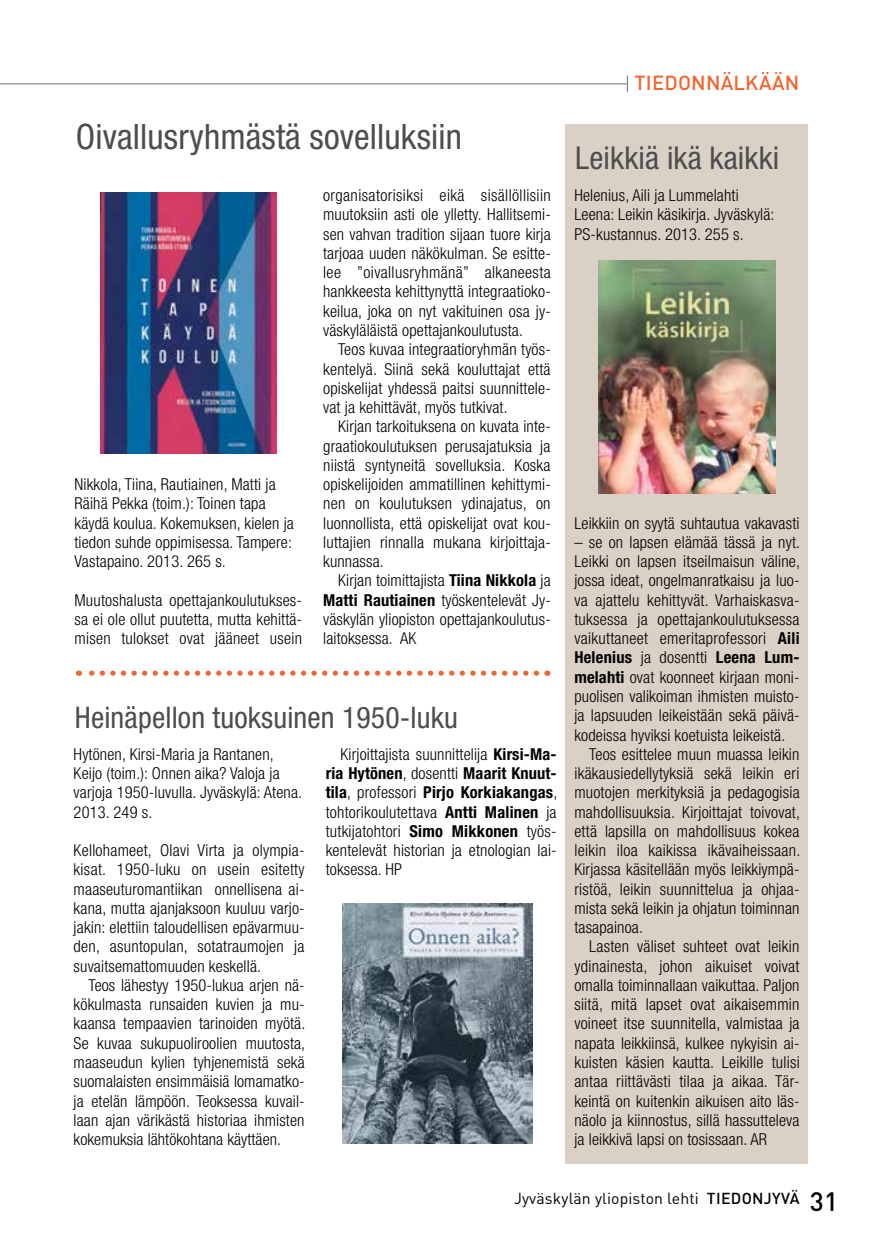
<style>
.page{position:relative;width:874px;height:1241px;background:#fff}
.page>*{position:absolute;margin:0;border:0;box-sizing:border-box;transform-origin:0 0}
.t1{font:condensed 35px "Helvetica Neue LT Std";letter-spacing:.005em;color:#4d4d4f}
.t2{font:condensed 31.5px "Helvetica Neue LT Std";letter-spacing:.005em;color:#4d4d4f}
.t3{font:condensed 29.75px "Helvetica Neue LT Std";letter-spacing:.005em;color:#4d4d4f}
.t4{font:500 26.25px "DINOT";color:#000}
.t5{font:500 20.12px "DINOT";letter-spacing:.01em;color:#f26531}
.t6{font:300 condensed 16.45px/19.2px "Helvetica Neue LT Std";letter-spacing:.01em;color:#000;text-align:justify}
.t7{font:700 condensed 16.45px "Helvetica Neue LT Std";letter-spacing:.015em;color:#000}
.t8{font:15.75px "DINOT";letter-spacing:.01em;color:#000}
.s1{font-weight:700}
.s2{font-weight:300}
.s3{font-weight:500}
</style>
<div class="page">
<hr style="left:0;top:83px;width:627px;height:1px;background:#6d6e71">
<svg style="left:626px;top:76px;width:1px;height:16px"></svg>
<div style="left:565px;top:124px;width:242px;height:1039px;background:#dad0c5"></div>
<svg style="left:78px;top:670px;width:458px;height:5px"></svg>
<img style="left:100px;top:193px;width:176px;height:260px">
<img style="left:342px;top:903px;width:190px;height:240px">
<img style="left:598px;top:260px;width:176px;height:233px">
<h1 class="t1" style="left:76px;top:116px;width:387px">Oivallusryhmästä sovelluksiin</h1>
<p class="t6" style="left:74px;top:474px;width:221px;text-align:left">Nikkola, Tiina, Rautiainen, Matti ja Räihä Pekka (toim.): Toinen tapa käydä koulua. Kokemuksen, kielen ja tiedon suhde oppimisessa. Tampere:<br>Vastapaino. 2013. 265 s.</p>
<p class="t6" style="left:74px;top:590px;width:229px">Muutoshalusta opettajankoulutukses&shy;sa ei ole ollut puutetta, mutta kehittä&shy;misen tulokset ovat jääneet usein</p>
<p class="t6" style="left:323px;top:185px;width:229px">organisatorisiksi eikä sisällöllisiin muutoksiin asti ole ylletty. Hallitsemi&shy;sen vahvan tradition sijaan tuore kirja tarjoaa uuden näkökulman. Se esitte&shy;lee ”oivallusryhmänä” alkaneesta hankkeesta kehittynyttä integraatioko&shy;keilua, joka on nyt vakituinen osa jy&shy;väskyläläistä opettajankoulutusta.</p>
<p class="t6" style="left:323px;top:339px;width:229px;text-indent:15px">Teos kuvaa integraatioryhmän työs&shy;kentelyä. Siinä sekä kouluttajat että opiskelijat yhdessä paitsi suunnittele&shy;vat ja kehittävät, myös tutkivat.</p>
<p class="t6" style="left:323px;top:416px;width:229px;text-indent:15px">Kirjan tarkoituksena on kuvata inte&shy;graatiokoulutuksen perusajatuksia ja niistä syntyneitä sovelluksia. Koska opiskelijoiden ammatillinen kehittymi&shy;nen on koulutuksen ydinajatus, on luonnollista, että opiskelijat ovat kou&shy;luttajien rinnalla mukana kirjoittaja&shy;kunnassa.</p>
<p class="t6" style="left:323px;top:570px;width:229px;text-indent:15px">Kirjan toimittajista <span class="s1">Tiina Nikkola</span> ja <span class="s1">Matti Rautiainen</span> työskentelevät Jy&shy;väskylän yliopiston opettajankoulutus&shy;laitoksessa. AK</p>
<h3 class="t3" style="left:75px;top:699px;width:384px">Heinäpellon tuoksuinen 1950-luku</h3>
<p class="t6" style="left:74px;top:744px;width:230px;text-align:left">Hytönen, Kirsi-Maria ja Rantanen,<br>Keijo (toim.): Onnen aika? Valoja ja varjoja 1950-luvulla. Jyväskylä: Atena.<br>2013. 249 s.</p>
<p class="t6" style="left:74px;top:840px;width:232px;text-align:left">Kellohameet, Olavi Virta ja olympia&shy;kisat. 1950-luku on usein esitetty maaseuturomantiikan onnellisena ai&shy;kana, mutta ajanjaksoon kuuluu varjo&shy;jakin: elettiin taloudellisen epävarmuu&shy;den, asuntopulan, sotatraumojen ja suvaitsemattomuuden keskellä.</p>
<p class="t6" style="left:74px;top:975px;width:233px;text-indent:15px">Teos lähestyy 1950-lukua arjen nä&shy;kökulmasta runsaiden kuvien ja mu&shy;kaansa tempaavien tarinoiden myötä.<br>Se kuvaa sukupuoliroolien muutosta, maaseudun kylien tyhjenemistä sekä suomalaisten ensimmäisiä lomamatko&shy;ja etelän lämpöön. Teoksessa kuvail&shy;laan ajan värikästä historiaa ihmisten kokemuksia lähtökohtana käyttäen.</p>
<p class="t6" style="left:325px;top:744px;width:233px;text-indent:15px">Kirjoittajista suunnittelija <span class="s1">Kirsi-Ma&shy;ria Hytönen</span>, dosentti <span class="s1">Maarit Knuut&shy;tila</span>, professori <span class="s1">Pirjo Korkiakangas</span>, tohtorikoulutettava <span class="s1">Antti Malinen</span> ja tutkijatohtori <span class="s1">Simo Mikkonen</span> työs&shy;kentelevät historian ja etnologian lai&shy;toksessa. HP</p>
<p class="t5" style="left:634px;top:70px;width:166px">TIEDONNÄLKÄÄN</p>
<h2 class="t2" style="left:575px;top:139px;width:205px">Leikkiä ikä kaikki</h2>
<p class="t6" style="left:574px;top:185px;width:202px;text-align:left">Helenius, Aili ja Lummelahti<br>Leena: Leikin käsikirja. Jyväskylä:<br>PS-kustannus. 2013. 255 s.</p>
<p class="t6" style="left:574px;top:513px;width:226px">Leikkiin on syytä suhtautua vakavasti</p>
<p class="t6" style="left:574px;top:532px;width:227px">– se on lapsen elämää tässä ja nyt.</p>
<p class="t6" style="left:574px;top:551px;width:227px">Leikki on lapsen itseilmaisun väline,</p>
<p class="t6" style="left:574px;top:570px;width:226px">jossa ideat, ongelmanratkaisu ja luo-</p>
<p class="t6" style="left:574px;top:590px;width:226px">va ajattelu kehittyvät. Varhaiskasva-</p>
<p class="t6" style="left:574px;top:609px;width:226px">tuksessa ja opettajankoulutuksessa</p>
<p class="t6" style="left:574px;top:628px;width:227px">vaikuttaneet emeritaprofessori <span class="s1">Aili</span></p>
<p class="t7" style="left:574px;top:647px;width:226px">Helenius <span class="s2">ja dosentti</span> Leena Lum-</p>
<p class="t6" style="left:574px;top:667px;width:226px"><span class="s1">melahti</span> ovat koonneet kirjaan moni-</p>
<p class="t6" style="left:574px;top:686px;width:226px">puolisen valikoiman ihmisten muisto-</p>
<p class="t6" style="left:574px;top:705px;width:226px">ja lapsuuden leikeistään sekä päivä-</p>
<p class="t6" style="left:574px;top:724px;width:212px">kodeissa hyviksi koetuista leikeistä.</p>
<p class="t6" style="left:589px;top:744px;width:211px">Teos esittelee muun muassa leikin</p>
<p class="t6" style="left:574px;top:763px;width:226px">ikäkausiedellytyksiä sekä leikin eri</p>
<p class="t6" style="left:574px;top:782px;width:227px">muotojen merkityksiä ja pedagogisia</p>
<p class="t6" style="left:574px;top:801px;width:227px">mahdollisuuksia. Kirjoittajat toivovat,</p>
<p class="t6" style="left:574px;top:821px;width:226px">että lapsilla on mahdollisuus kokea</p>
<p class="t6" style="left:574px;top:840px;width:227px">leikin iloa kaikissa ikävaiheissaan.</p>
<p class="t6" style="left:574px;top:859px;width:226px">Kirjassa käsitellään myös leikkiympä-</p>
<p class="t6" style="left:574px;top:878px;width:226px">ristöä, leikin suunnittelua ja ohjaa-</p>
<p class="t6" style="left:574px;top:898px;width:226px">mista sekä leikin ja ohjatun toiminnan</p>
<p class="t6" style="left:574px;top:917px;width:70px">tasapainoa.</p>
<p class="t6" style="left:589px;top:936px;width:211px">Lasten väliset suhteet ovat leikin</p>
<p class="t6" style="left:574px;top:955px;width:226px">ydinainesta, johon aikuiset voivat</p>
<p class="t6" style="left:574px;top:975px;width:226px">omalla toiminnallaan vaikuttaa. Paljon</p>
<p class="t6" style="left:574px;top:994px;width:226px">siitä, mitä lapset ovat aikaisemmin</p>
<p class="t6" style="left:574px;top:1013px;width:227px">voineet itse suunnitella, valmistaa ja</p>
<p class="t6" style="left:574px;top:1032px;width:226px">napata leikkiinsä, kulkee nykyisin ai-</p>
<p class="t6" style="left:574px;top:1052px;width:227px">kuisten käsien kautta. Leikille tulisi</p>
<p class="t6" style="left:574px;top:1071px;width:226px">antaa riittävästi tilaa ja aikaa. Tär-</p>
<p class="t6" style="left:574px;top:1090px;width:226px">keintä on kuitenkin aikuisen aito läs-</p>
<p class="t6" style="left:574px;top:1109px;width:226px">näolo ja kiinnostus, sillä hassutteleva</p>
<p class="t6" style="left:574px;top:1129px;width:194px">ja leikkivä lapsi on tosissaan. AR</p>
<p class="t8" style="left:514px;top:1188px;width:287px">Jyväskylän yliopiston lehti <span class="s3">TIEDONJYVÄ</span></p>
<h3 class="t4" style="left:809px;top:1184px;width:30px">31</h3>
</div>
